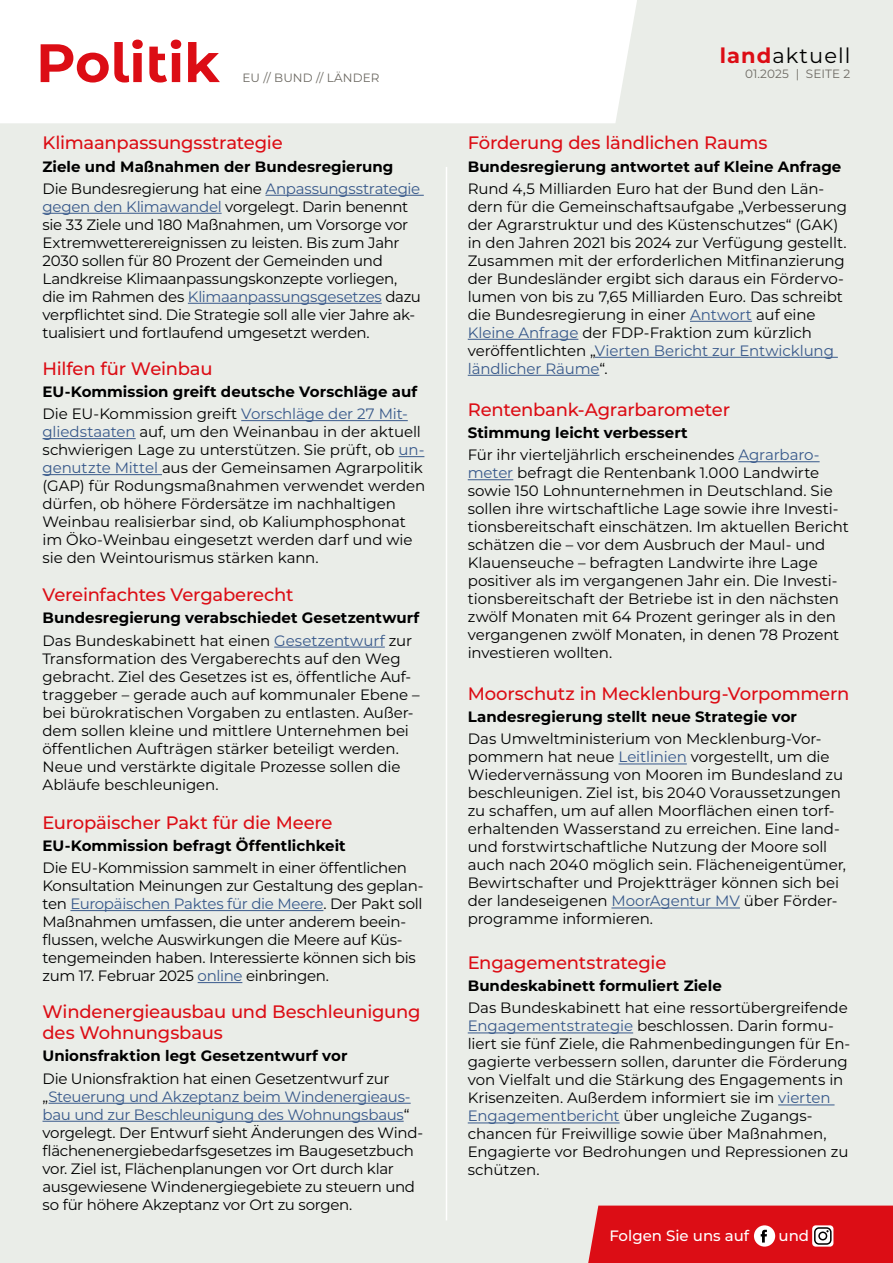
<style>
.page{position:relative;width:893px;height:1263px;background:#eaede8}
.page>*{position:absolute;margin:0;border:0;box-sizing:border-box;transform-origin:0 0}
.h1__Rubrik__Rot{font:700 54px "Montserrat Alternates";color:#dc0d15}
.t1{font:21px "Montserrat";letter-spacing:.05em;color:#000}
.h3__Rot{font:500 18px/21.6px "Montserrat";letter-spacing:-.01em;color:#dc0d15}
.p__Fließtext{font:15px/18px "Montserrat";letter-spacing:-.01em;color:#000}
.h4__Schwarz{font:700 15px "Montserrat";color:#000}
.Call_to_Action{font:500 15px "Montserrat";color:#fff}
.h2__Titel-_Rubrik{font:12px "Montserrat";letter-spacing:.01em;color:#6d6a63}
.s1{font-weight:700;color:#dc0d15}
.s2{color:#38598b}
</style>
<div class="page">
<div style="left:0;top:0;width:637px;height:123px;background:#fff"></div>
<div style="left:588px;top:1205px;width:305px;height:58px;background:#dc0d15"></div>
<img style="left:753px;top:1225px;width:21px;height:21px">
<img style="left:813px;top:1225px;width:21px;height:21px">
<hr style="left:446px;top:167px;width:1px;height:1053px;background:#fff">
<hr style="left:49px;top:1103px;width:362px;height:1px;background:#38598b">
<hr style="left:43px;top:1121px;width:361px;height:1px;background:#38598b">
<hr style="left:241px;top:420px;width:167px;height:1px;background:#38598b">
<hr style="left:43px;top:438px;width:93px;height:1px;background:#38598b">
<svg style="left:399px;top:456px;width:25px;height:1px"></svg>
<hr style="left:43px;top:474px;width:119px;height:1px;background:#38598b">
<hr style="left:468px;top:1032px;width:165px;height:1px;background:#38598b">
<hr style="left:778px;top:1104px;width:56px;height:1px;background:#38598b">
<hr style="left:468px;top:1122px;width:152px;height:1px;background:#38598b">
<hr style="left:690px;top:321px;width:62px;height:1px;background:#38598b">
<hr style="left:468px;top:339px;width:110px;height:1px;background:#38598b">
<hr style="left:595px;top:357px;width:243px;height:1px;background:#38598b">
<hr style="left:468px;top:375px;width:131px;height:1px;background:#38598b">
<hr style="left:70px;top:910px;width:253px;height:1px;background:#38598b">
<hr style="left:198px;top:982px;width:44px;height:1px;background:#38598b">
<hr style="left:738px;top:461px;width:82px;height:1px;background:#38598b">
<hr style="left:468px;top:479px;width:45px;height:1px;background:#38598b">
<hr style="left:619px;top:763px;width:68px;height:1px;background:#38598b">
<hr style="left:611px;top:907px;width:129px;height:1px;background:#38598b">
<hr style="left:274px;top:647px;width:111px;height:1px;background:#38598b">
<hr style="left:265px;top:195px;width:159px;height:1px;background:#38598b">
<hr style="left:43px;top:213px;width:179px;height:1px;background:#38598b">
<hr style="left:188px;top:303px;width:194px;height:1px;background:#38598b">
<h1 class="h1__Rubrik__Rot" style="left:36px;top:24px;width:185px">Politik</h1>
<h2 class="t1" style="left:720px;top:41px;width:132px"><span class="s1">land</span>aktuell</h2>
<h2 class="h2__Titel-_Rubrik" style="left:242px;top:69px;width:139px">EU // BUND // LÄNDER</h2>
<p class="h2__Titel-_Rubrik" style="left:745px;top:65px;width:107px">01.2025 | SEITE 2</p>
<h3 class="h3__Rot" style="left:43px;top:131px;width:242px">Klimaanpassungsstrategie</h3>
<h4 class="h4__Schwarz" style="left:43px;top:155px;width:352px">Ziele und Maßnahmen der Bundesregierung</h4>
<p class="p__Fließtext" style="left:43px;top:179px;width:380px">Die Bundesregierung hat eine <span class="s2">Anpassungsstrategie gegen den Klimawandel</span> vorgelegt. Darin benennt sie 33 Ziele und 180 Maßnahmen, um Vorsorge vor Extremwetterereignissen zu leisten. Bis zum Jahr 2030 sollen für 80 Prozent der Gemeinden und Landkreise Klimaanpassungskonzepte vorliegen, die im Rahmen des <span class="s2">Klimaanpassungsgesetzes</span> dazu verpflichtet sind. Die Strategie soll alle vier Jahre ak&shy;tualisiert und fortlaufend umgesetzt werden.</p>
<h3 class="h3__Rot" style="left:43px;top:357px;width:171px">Hilfen für Weinbau</h3>
<h4 class="h4__Schwarz" style="left:43px;top:381px;width:376px">EU-Kommission greift deutsche Vorschläge auf</h4>
<p class="p__Fließtext" style="left:43px;top:404px;width:384px">Die EU-Kommission greift <span class="s2">Vorschläge der 27 Mit&shy;gliedstaaten</span> auf, um den Weinanbau in der aktuell schwierigen Lage zu unterstützen. Sie prüft, ob <span class="s2">un&shy;genutzte Mittel</span> aus der Gemeinsamen Agrarpolitik (GAP) für Rodungsmaßnahmen verwendet werden dürfen, ob höhere Fördersätze im nachhaltigen Weinbau realisierbar sind, ob Kaliumphosphonat im Öko-Weinbau eingesetzt werden darf und wie sie den Weintourismus stärken kann.</p>
<h3 class="h3__Rot" style="left:43px;top:583px;width:252px">Vereinfachtes Vergaberecht</h3>
<h4 class="h4__Schwarz" style="left:43px;top:607px;width:378px">Bundesregierung verabschiedet Gesetzentwurf</h4>
<p class="p__Fließtext" style="left:43px;top:631px;width:379px">Das Bundeskabinett hat einen <span class="s2">Gesetzentwurf</span> zur Transformation des Vergaberechts auf den Weg gebracht. Ziel des Gesetzes ist es, öffentliche Auf&shy;traggeber – gerade auch auf kommunaler Ebene – bei bürokratischen Vorgaben zu entlasten. Außer&shy;dem sollen kleine und mittlere Unternehmen bei öffentlichen Aufträgen stärker beteiligt werden.<br>Neue und verstärkte digitale Prozesse sollen die Abläufe beschleunigen.</p>
<h3 class="h3__Rot" style="left:43px;top:811px;width:292px">Europäischer Pakt für die Meere</h3>
<h4 class="h4__Schwarz" style="left:43px;top:835px;width:305px">EU-Kommission befragt Öffentlichkeit</h4>
<p class="p__Fließtext" style="left:43px;top:858px;width:382px">Die EU-Kommission sammelt in einer öffentlichen Konsultation Meinungen zur Gestaltung des geplan&shy;ten <span class="s2">Europäischen Paktes für die Meere</span>. Der Pakt soll Maßnahmen umfassen, die unter anderem beein&shy;flussen, welche Auswirkungen die Meere auf Küs&shy;tengemeinden haben. Interessierte können sich bis zum 17. Februar 2025 <span class="s2">online</span> einbringen.</p>
<h3 class="h3__Rot" style="left:43px;top:1000px;width:380px">Windenergieausbau und Beschleunigung des Wohnungsbaus</h3>
<h4 class="h4__Schwarz" style="left:43px;top:1045px;width:306px">Unionsfraktion legt Gesetzentwurf vor</h4>
<p class="p__Fließtext" style="left:43px;top:1069px;width:382px">Die Unionsfraktion hat einen Gesetzentwurf zur „<span class="s2">Steuerung und Akzeptanz beim Windenergieaus&shy;bau und zur Beschleunigung des Wohnungsbaus</span>“ vorgelegt. Der Entwurf sieht Änderungen des Wind&shy;flächenenergiebedarfsgesetzes im Baugesetzbuch vor. Ziel ist, Flächenplanungen vor Ort durch klar ausgewiesene Windenergiegebiete zu steuern und so für höhere Akzeptanz vor Ort zu sorgen.</p>
<h3 class="h3__Rot" style="left:468px;top:131px;width:301px">Förderung des ländlichen Raums</h3>
<h4 class="h4__Schwarz" style="left:468px;top:155px;width:375px">Bundesregierung antwortet auf Kleine Anfrage</h4>
<p class="p__Fließtext" style="left:468px;top:179px;width:381px">Rund 4,5 Milliarden Euro hat der Bund den Län&shy;dern für die Gemeinschaftsaufgabe „Verbesserung der Agrarstruktur und des Küstenschutzes“ (GAK) in den Jahren 2021 bis 2024 zur Verfügung gestellt.<br>Zusammen mit der erforderlichen Mitfinanzierung der Bundesländer ergibt sich daraus ein Fördervo&shy;lumen von bis zu 7,65 Milliarden Euro. Das schreibt die Bundesregierung in einer <span class="s2">Antwort</span> auf eine <span class="s2">Kleine Anfrage</span> der FDP-Fraktion zum kürzlich veröffentlichten „<span class="s2">Vierten Bericht zur Entwicklung ländlicher Räume</span>“.</p>
<h3 class="h3__Rot" style="left:468px;top:398px;width:264px">Rentenbank-Agrarbarometer</h3>
<h4 class="h4__Schwarz" style="left:468px;top:422px;width:221px">Stimmung leicht verbessert</h4>
<p class="p__Fließtext" style="left:468px;top:445px;width:382px">Für ihr vierteljährlich erscheinendes <span class="s2">Agrarbaro&shy;meter</span> befragt die Rentenbank 1.000 Landwirte sowie 150 Lohnunternehmen in Deutschland. Sie sollen ihre wirtschaftliche Lage sowie ihre Investi&shy;tionsbereitschaft einschätzen. Im aktuellen Bericht schätzen die – vor dem Ausbruch der Maul- und Klauenseuche – befragten Landwirte ihre Lage positiver als im vergangenen Jahr ein. Die Investi&shy;tionsbereitschaft der Betriebe ist in den nächsten zwölf Monaten mit 64 Prozent geringer als in den vergangenen zwölf Monaten, in denen 78 Prozent investieren wollten.</p>
<h3 class="h3__Rot" style="left:468px;top:682px;width:383px">Moorschutz in Mecklenburg-Vorpommern</h3>
<h4 class="h4__Schwarz" style="left:468px;top:706px;width:331px">Landesregierung stellt neue Strategie vor</h4>
<p class="p__Fließtext" style="left:468px;top:730px;width:380px">Das Umweltministerium von Mecklenburg-Vor&shy;pommern hat neue <span class="s2">Leitlinien</span> vorgestellt, um die Wiedervernässung von Mooren im Bundesland zu beschleunigen. Ziel ist, bis 2040 Voraussetzungen zu schaffen, um auf allen Moorflächen einen torf&shy;erhaltenden Wasserstand zu erreichen. Eine land&shy;und forstwirtschaftliche Nutzung der Moore soll auch nach 2040 möglich sein. Flächeneigentümer, Bewirtschafter und Projektträger können sich bei der landeseigenen <span class="s2">MoorAgentur MV</span> über Förder&shy;programme informieren.</p>
<h3 class="h3__Rot" style="left:468px;top:951px;width:200px">Engagementstrategie</h3>
<h4 class="h4__Schwarz" style="left:468px;top:975px;width:256px">Bundeskabinett formuliert Ziele</h4>
<p class="p__Fließtext" style="left:468px;top:998px;width:384px">Das Bundeskabinett hat eine ressortübergreifende <span class="s2">Engagementstrategie</span> beschlossen. Darin formu&shy;liert sie fünf Ziele, die Rahmenbedingungen für En&shy;gagierte verbessern sollen, darunter die Förderung von Vielfalt und die Stärkung des Engagements in Krisenzeiten. Außerdem informiert sie im <span class="s2">vierten Engagementbericht</span> über ungleiche Zugangs&shy;chancen für Freiwillige sowie über Maßnahmen, Engagierte vor Bedrohungen und Repressionen zu schützen.</p>
<h2 class="Call_to_Action" style="left:609px;top:1225px;width:141px">Folgen Sie uns auf</h2>
<h2 class="Call_to_Action" style="left:778px;top:1225px;width:32px">und</h2>
</div>
